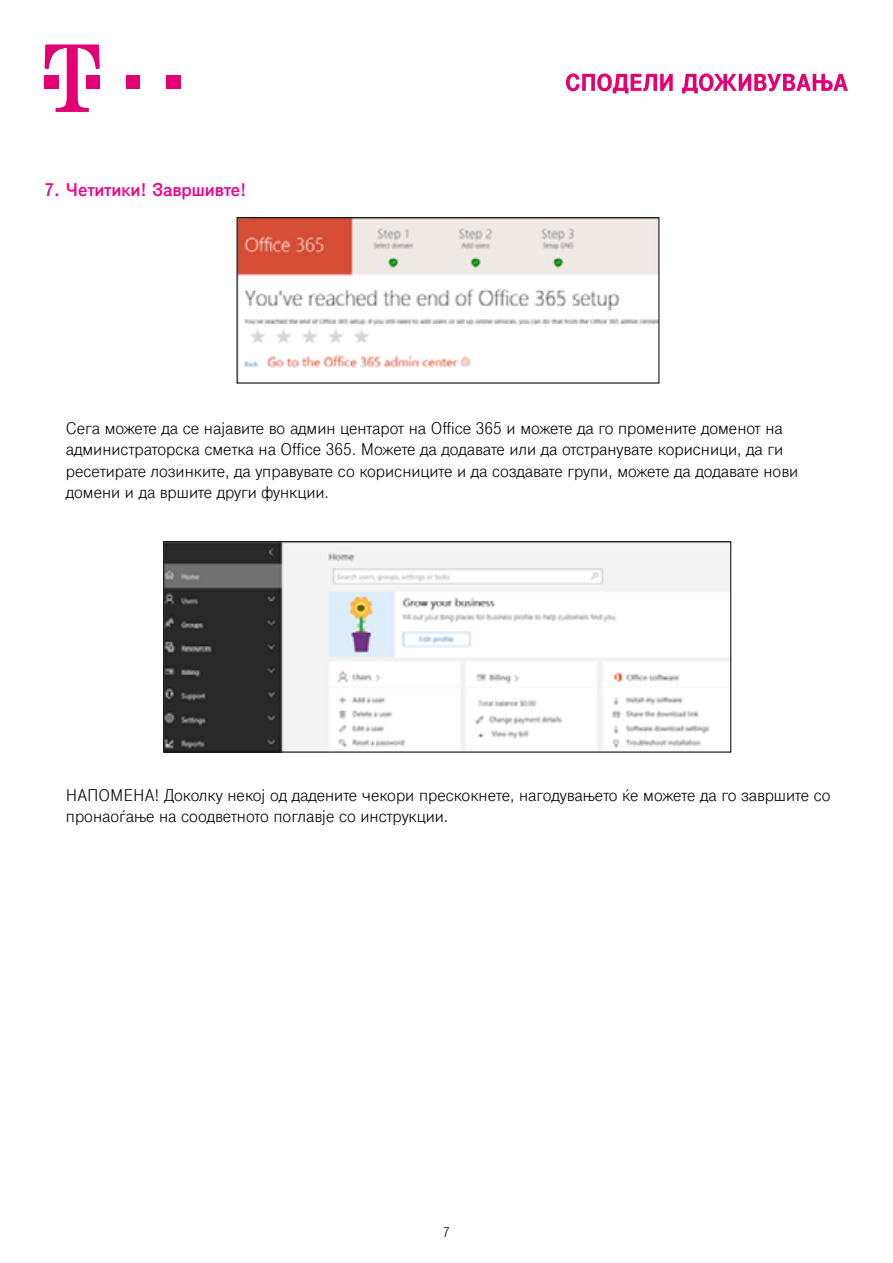
<style>
.page{position:relative;width:893px;height:1263px;background:#fff}
.page>*{position:absolute;margin:0;border:0;box-sizing:border-box;transform-origin:0 0}
.t1{font:700 19.5px "Tele Grotesk Next";color:#ec008c}
.t2{font:18px/21.6px "Tele Grotesk Next";color:#000}
.t3{font:15px "Tele Grotesk Next";color:#000}
</style>
<div class="page">
<div style="left:126px;top:76px;width:13px;height:13px;background:#e20074"></div>
<div style="left:166px;top:76px;width:13px;height:13px;background:#e20074"></div>
<div style="left:127px;top:76px;width:13px;height:13px;background:#e20074"></div>
<div style="left:167px;top:76px;width:14px;height:13px;background:#e20074"></div>
<svg style="left:45px;top:45px;width:55px;height:67px"></svg>
<svg style="left:566px;top:73px;width:107px;height:20px"></svg>
<svg style="left:682px;top:73px;width:166px;height:20px"></svg>
<img style="left:239px;top:219px;width:418px;height:149px">
<div style="left:237px;top:217px;width:422px;height:166px;border:1px solid #000"></div>
<img style="left:166px;top:543px;width:563px;height:207px">
<div style="left:164px;top:541px;width:567px;height:211px;border:1px solid #000"></div>
<p class="t1" style="left:45px;top:179px;width:203px">7. Четитики! Завршивте!</p>
<p class="t2" style="left:66px;top:417px;width:734px">Сега можете да се најавите во админ центарот на Office 365 и можете да го промените доменот на администраторска сметка на Office 365. Можете да додавате или да отстранувате корисници, да ги ресетирате лозинките, да управувате со корисниците и да создавате групи, можете да додавате нови домени и да вршите други функции.</p>
<p class="t2" style="left:66px;top:784px;width:766px">НАПОМЕНА! Доколку некој од дадените чекори прескокнете, нагодувањето ќе можете да го завршите со пронаоѓање на соодветното поглавје со инструкции.</p>
<p class="t3" style="left:443px;top:1224px;width:9px">7</p>
</div>
